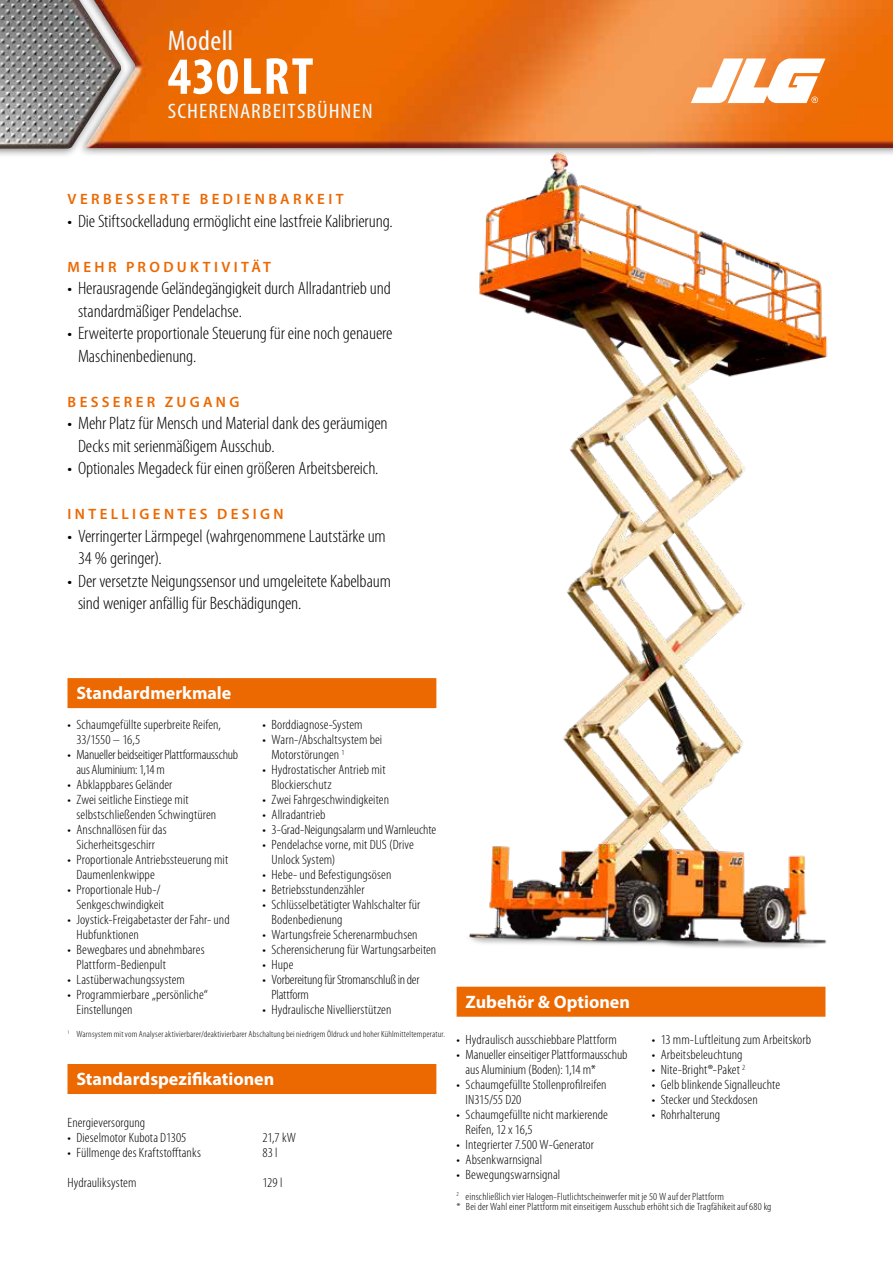
<style>
.page{position:relative;width:893px;height:1263px;background:#fff}
.page>*{position:absolute;margin:0;border:0;box-sizing:border-box;transform-origin:0 0}
.t1{font:700 condensed 52.5px "Myriad Pro";letter-spacing:.03em;color:#fff;scale:1.05 1}
.t2{font:condensed 28.5px "Myriad Pro";letter-spacing:.015em;color:#f0fbff;scale:1.05 1}
.t3{font:condensed 21px "Myriad Pro";letter-spacing:.04em;color:#f0fbff;scale:1.12 1}
.t4{font:300 condensed 18px/22.5px "Myriad Pro";letter-spacing:-.005em;color:#000;scale:1.07 1}
.t5{font:700 18px "Myriad Pro";color:#fff}
.t6{font:600 15px "Myriad Pro";letter-spacing:.225em;color:#ec6801}
.t7{font:300 condensed 13.5px/15px "Myriad Pro";letter-spacing:.005em;color:#000;scale:1.07 1}
.t8{font:300 condensed 13.5px/15px "Myriad Pro";letter-spacing:-.015em;color:#000;scale:1.07 1}
.t9{font:300 condensed 10.5px/10.5px "Myriad Pro";letter-spacing:.015em;color:#000;scale:1.07 1}
.t10{font:300 condensed 9px "Myriad Pro";letter-spacing:.02em;color:#000;scale:1.07 1}
</style>
<div class="page">
<div style="left:77px;top:0;width:816px;height:157px;background:#000;opacity:.5"></div>
<img style="left:128px;top:0;width:765px;height:148px">
<div style="left:0;top:0;width:128px;height:158px;background:#000;opacity:.5"></div>
<img style="left:0;top:0;width:121px;height:149px">
<svg style="left:691px;top:59px;width:134px;height:43px"></svg>
<img style="left:419px;top:102px;width:457px;height:891px">
<div style="left:457px;top:987px;width:368px;height:30px;background:#ec6801"></div>
<div style="left:68px;top:1064px;width:368px;height:30px;background:#ec6801"></div>
<div style="left:68px;top:678px;width:368px;height:30px;background:#ec6801"></div>
<h2 class="t2" style="left:168px;top:24px;width:64px">Modell</h2>
<h1 class="t1" style="left:168px;top:43px;width:140px">430LRT</h1>
<h3 class="t3" style="left:168px;top:98px;width:184px">SCHERENARBEITSBÜHNEN</h3>
<p class="t6" style="left:68px;top:189px;width:277px">VERBESSERTE BEDIENBARKEIT</p>
<h3 class="t4" style="left:68px;top:209px;width:306px">• Die Stiftsockelladung ermöglicht eine lastfreie Kalibrierung.</h3>
<p class="t6" style="left:68px;top:257px;width:205px">MEHR PRODUKTIVITÄT</p>
<h3 class="t4" style="left:78px;top:277px;width:294px;text-indent:-10px">• Herausragende Geländegängigkeit durch Allradantrieb und standardmäßiger Pendelachse.</h3>
<h3 class="t4" style="left:78px;top:322px;width:295px;text-indent:-10px">• Erweiterte proportionale Steuerung für eine noch genauere<br>Maschinenbedienung.</h3>
<p class="t6" style="left:68px;top:392px;width:173px">BESSERER ZUGANG</p>
<h3 class="t4" style="left:78px;top:412px;width:291px;text-indent:-10px">• Mehr Platz für Mensch und Material dank des geräumigen<br>Decks mit serienmäßigem Ausschub.</h3>
<h3 class="t4" style="left:68px;top:457px;width:292px">• Optionales Megadeck für einen größeren Arbeitsbereich.</h3>
<p class="t6" style="left:68px;top:504px;width:218px">INTELLIGENTES DESIGN</p>
<h3 class="t4" style="left:78px;top:524px;width:289px;text-indent:-10px">• Verringerter Lärmpegel (wahrgenommene Lautstärke um<br>34 % geringer).</h3>
<h3 class="t4" style="left:78px;top:569px;width:294px;text-indent:-10px">• Der versetzte Neigungssensor und umgeleitete Kabelbaum sind weniger anfällig für Beschädigungen.</h3>
<h3 class="t5" style="left:76px;top:681px;width:156px">Standardmerkmale</h3>
<p class="t7" style="left:76px;top:717px;width:137px;text-indent:-9px">• Schaumgefüllte superbreite Reifen,<br>33/1550 – 16,5</p>
<p class="t8" style="left:76px;top:747px;width:153px;text-indent:-9px">• Manueller beidseitiger Plattformausschub aus Aluminium: 1,14 m</p>
<p class="t7" style="left:68px;top:777px;width:100px">• Abklappbares Geländer</p>
<p class="t7" style="left:76px;top:792px;width:132px;text-indent:-9px">• Zwei seitliche Einstiege mit selbstschließenden Schwingtüren</p>
<p class="t7" style="left:68px;top:822px;width:94px;text-align:center">• Anschnallösen für das<br>Sicherheitsgeschirr</p>
<p class="t7" style="left:76px;top:852px;width:143px;text-indent:-9px">• Proportionale Antriebssteuerung mit<br>Daumenlenkwippe</p>
<p class="t7" style="left:68px;top:882px;width:92px;text-align:right">• Proportionale Hub-/<br>Senkgeschwindigkeit</p>
<p class="t7" style="left:76px;top:912px;width:145px;text-indent:-9px">• Joystick-Freigabetaster der Fahr- und<br>Hubfunktionen</p>
<p class="t7" style="left:76px;top:942px;width:121px;text-indent:-9px">• Bewegbares und abnehmbares<br>Plattform-Bedienpult</p>
<p class="t7" style="left:68px;top:972px;width:111px">• Lastüberwachungssystem</p>
<p class="t7" style="left:76px;top:987px;width:124px;text-indent:-9px">• Programmierbare „persönliche“<br>Einstellungen</p>
<p class="t7" style="left:263px;top:717px;width:95px">• Borddiagnose-System</p>
<p class="t7" style="left:272px;top:732px;width:105px;text-indent:-9px">• Warn-/Abschaltsystem bei<br>Motorstörungen <sup>1</sup></p>
<p class="t7" style="left:272px;top:762px;width:108px;text-indent:-9px">• Hydrostatischer Antrieb mit<br>Blockierschutz</p>
<p class="t7" style="left:263px;top:792px;width:120px">• Zwei Fahrgeschwindigkeiten</p>
<p class="t7" style="left:263px;top:807px;width:60px">• Allradantrieb</p>
<p class="t7" style="left:263px;top:822px;width:164px">• 3-Grad-Neigungsalarm und Warnleuchte</p>
<p class="t7" style="left:272px;top:837px;width:135px;text-indent:-9px">• Pendelachse vorne, mit DUS (Drive<br>Unlock System)</p>
<p class="t7" style="left:263px;top:867px;width:122px">• Hebe- und Befestigungsösen</p>
<p class="t7" style="left:263px;top:882px;width:97px">• Betriebsstundenzähler</p>
<p class="t7" style="left:272px;top:897px;width:141px;text-indent:-9px">• Schlüsselbetätigter Wahlschalter für<br>Bodenbedienung</p>
<p class="t7" style="left:263px;top:927px;width:146px">• Wartungsfreie Scherenarmbuchsen</p>
<p class="t7" style="left:263px;top:942px;width:164px">• Scherensicherung für Wartungsarbeiten</p>
<p class="t7" style="left:263px;top:957px;width:30px">• Hupe</p>
<p class="t8" style="left:272px;top:972px;width:140px;text-indent:-9px">• Vorbereitung für Stromanschluß in der<br>Plattform</p>
<p class="t7" style="left:263px;top:1002px;width:122px">• Hydraulische Nivellierstützen</p>
<p class="t10" style="left:68px;top:1028px;width:354px"><sup>1</sup> Warnsystem mit vom Analyser aktivierbarer/deaktivierbarer Abschaltung bei niedrigem Öldruck und hoher Kühlmitteltemperatur.</p>
<h3 class="t5" style="left:76px;top:1067px;width:199px">Standardspezifikationen</h3>
<p class="t7" style="left:68px;top:1114px;width:74px">Energieversorgung</p>
<p class="t7" style="left:68px;top:1129px;width:113px">• Dieselmotor Kubota D1305</p>
<p class="t7" style="left:262px;top:1129px;width:33px">21,7 kW</p>
<p class="t7" style="left:68px;top:1144px;width:126px">• Füllmenge des Kraftstofftanks</p>
<p class="t7" style="left:262px;top:1144px;width:16px">83 l</p>
<p class="t7" style="left:68px;top:1174px;width:66px">Hydrauliksystem</p>
<p class="t7" style="left:263px;top:1174px;width:20px">129 l</p>
<h3 class="t5" style="left:466px;top:990px;width:166px">Zubehör &amp; Optionen</h3>
<p class="t7" style="left:457px;top:1032px;width:151px">• Hydraulisch ausschiebbare Plattform</p>
<p class="t7" style="left:466px;top:1047px;width:153px;text-indent:-9px">• Manueller einseitiger Plattformausschub aus Aluminium (Boden): 1,14 m*</p>
<p class="t7" style="left:466px;top:1077px;width:133px;text-indent:-9px">• Schaumgefüllte Stollenprofilreifen<br>IN315/55 D20</p>
<p class="t7" style="left:466px;top:1107px;width:135px;text-indent:-9px">• Schaumgefüllte nicht markierende<br>Reifen, 12 x 16,5</p>
<p class="t7" style="left:457px;top:1137px;width:130px">• Integrierter 7.500 W-Generator</p>
<p class="t7" style="left:457px;top:1152px;width:81px">• Absenkwarnsignal</p>
<p class="t7" style="left:457px;top:1167px;width:98px">• Bewegungswarnsignal</p>
<p class="t7" style="left:652px;top:1032px;width:150px">• 13 mm-Luftleitung zum Arbeitskorb</p>
<p class="t7" style="left:652px;top:1047px;width:86px">• Arbeitsbeleuchtung</p>
<p class="t7" style="left:652px;top:1062px;width:89px">• Nite-Bright®-Paket <sup>2</sup></p>
<p class="t7" style="left:652px;top:1077px;width:121px">• Gelb blinkende Signalleuchte</p>
<p class="t7" style="left:652px;top:1092px;width:101px">• Stecker und Steckdosen</p>
<p class="t7" style="left:652px;top:1107px;width:66px">• Rohrhalterung</p>
<p class="t9" style="left:457px;top:1191px;width:296px"><sup>2</sup> einschließlich vier Halogen-Flutlichtscheinwerfer mit je 50 W auf der Plattform<br>* Bei der Wahl einer Plattform mit einseitigem Ausschub erhöht sich die Tragfähikeit auf 680 kg</p>
</div>
